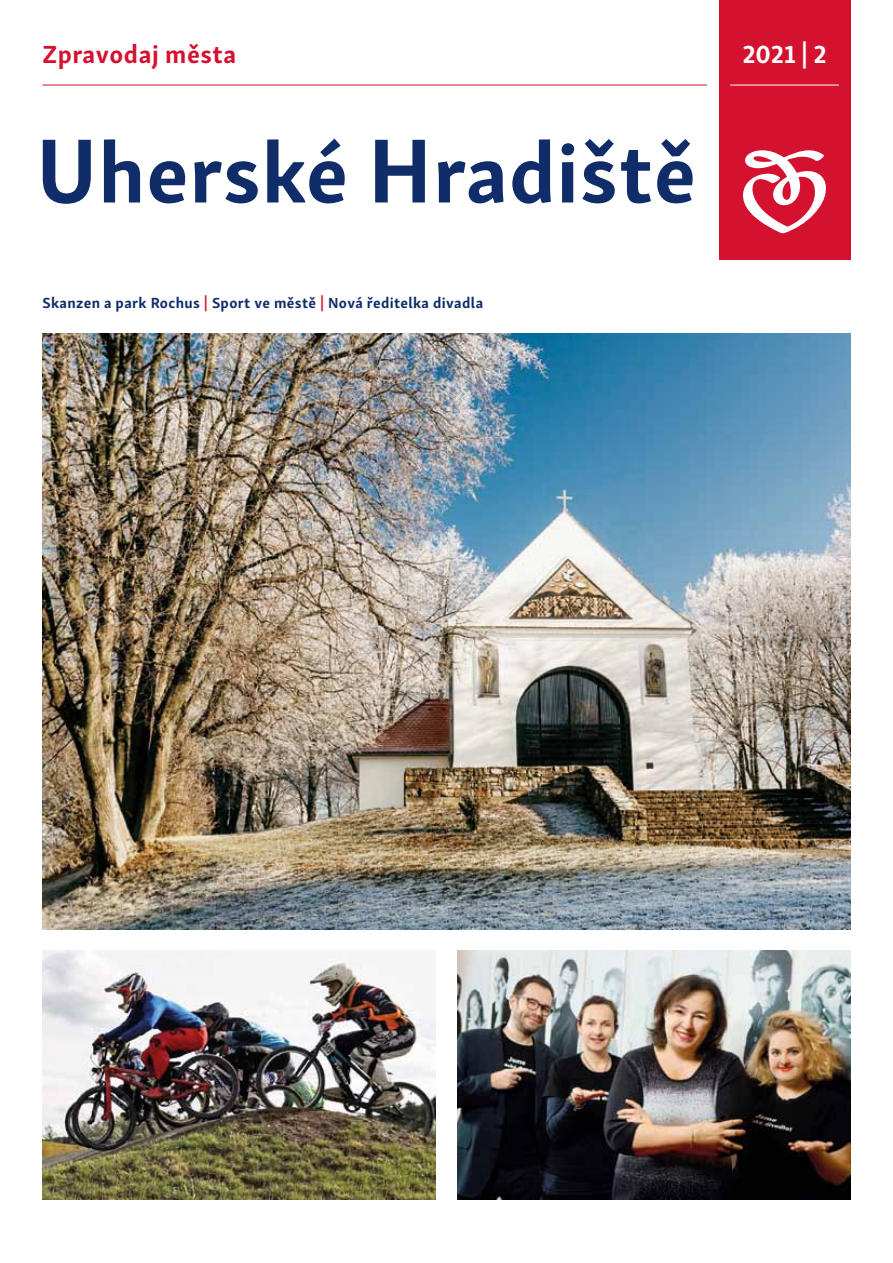
<style>
.page{position:relative;width:893px;height:1263px;background:#fff}
.page>*{position:absolute;margin:0;border:0;box-sizing:border-box;transform-origin:0 0}
.t1{font:700 84px "Skolar Sans Latn";letter-spacing:.01em;color:#102d69}
.t2{font:700 25.5px "Skolar Sans Latn";letter-spacing:.02em;color:#d51130}
.t3{font:700 25.5px "Skolar Sans Latn";color:#fff}
.t4{font:700 15px "Skolar Sans Latn";letter-spacing:.025em;color:#102d69}
.s1{font-size:93.6px}
.s2{color:#d51130}
</style>
<div class="page">
<div style="left:719px;top:0;width:131px;height:259px;background:#d51130"></div>
<svg style="left:743px;top:150px;width:83px;height:83px"></svg>
<hr style="left:43px;top:85px;width:664px;height:1px;background:#d51130">
<hr style="left:730px;top:85px;width:109px;height:1px;background:#fff">
<img style="left:43px;top:333px;width:807px;height:597px">
<img style="left:43px;top:951px;width:393px;height:248px">
<img style="left:457px;top:951px;width:393px;height:248px">
<h2 class="t2" style="left:43px;top:34px;width:195px">Zpravodaj města</h2>
<h2 class="t3" style="left:742px;top:34px;width:86px">2021 | 2</h2>
<h1 class="t1" style="left:36px;top:105px;width:661px"><span class="s1">U</span>herské <span class="s1">H</span>radiště</h1>
<p class="t4" style="left:43px;top:291px;width:442px">Skanzen a park Rochus <span class="s2">|</span> Sport ve městě <span class="s2">|</span> Nová ředitelka divadla</p>
</div>
